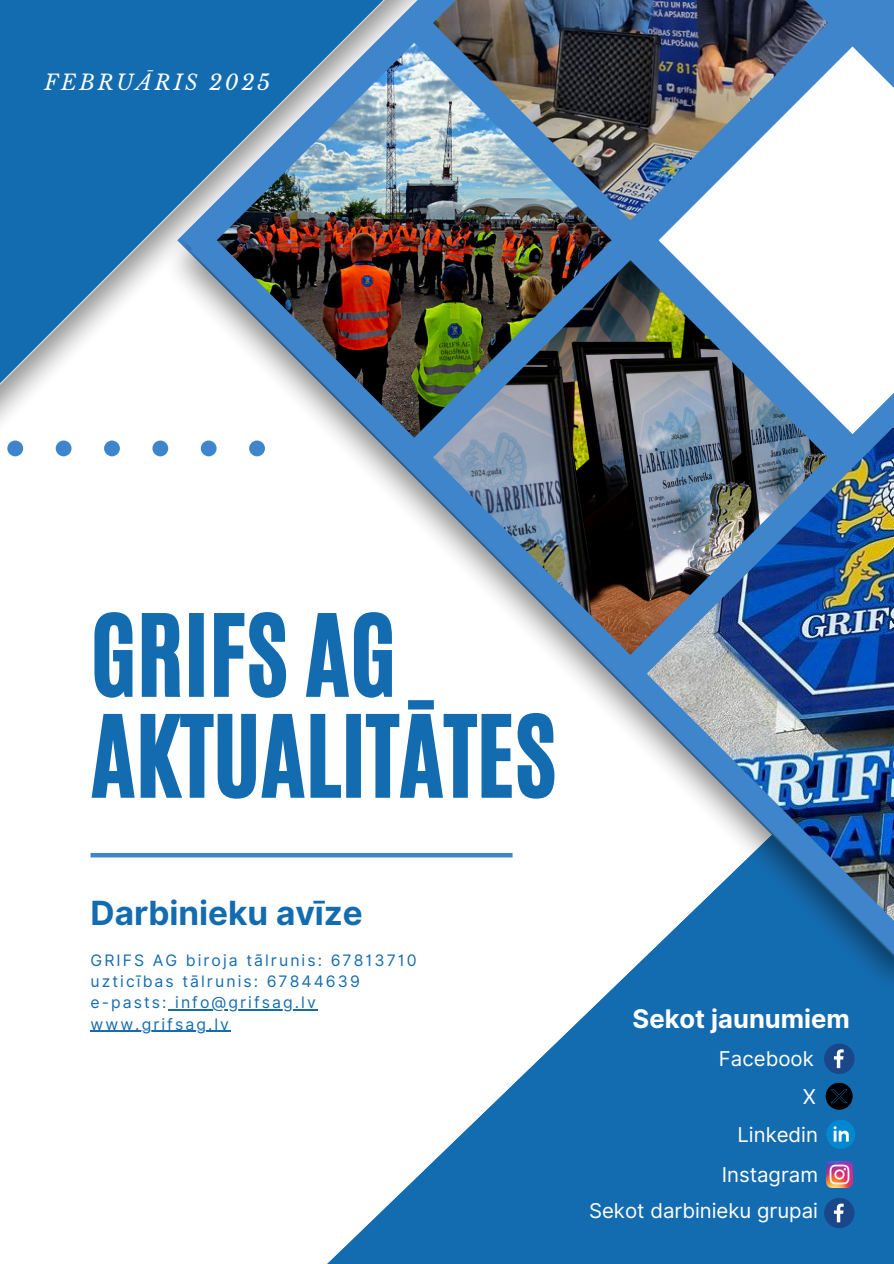
<style>
.page{position:relative;width:894px;height:1264px;background:#fff}
.page>*{position:absolute;margin:0;border:0;box-sizing:border-box;transform-origin:0 0}
.t1{font:94.8px "CA Generated";color:#146cb0}
.t2{font:700 33.3px "Inter";color:#146cb0}
.t3{font:700 25.65px "Inter";color:#fff}
.t4{font:italic 21px "Libre Baskerville";letter-spacing:.13em;color:#fff}
.t5{font:20.4px "Inter";color:#fff}
.t6{font:15.75px/21.3px "Inter";letter-spacing:.13em;color:#146cb0}
</style>
<div class="page">
<svg style="left:328px;top:1068px;width:565px;height:195px;fill:#146cb0"></svg>
<svg style="left:530px;top:0;width:363px;height:1068px;background:#2b77b5"></svg>
<img style="left:446px;top:0;width:381px;height:220px">
<img style="left:658px;top:46px;width:235px;height:186px">
<img style="left:145px;top:232px;width:748px;height:782px">
<img style="left:0;top:0;width:446px;height:434px">
<hr style="left:90px;top:853px;width:422px;height:4px;background:#3e85cc">
<svg style="left:7px;top:440px;width:258px;height:16px"></svg>
<svg style="left:823px;top:1043px;width:31px;height:30px"></svg>
<svg style="left:825px;top:1082px;width:27px;height:27px"></svg>
<svg style="left:826px;top:1119px;width:29px;height:29px"></svg>
<img style="left:826px;top:1161px;width:26px;height:26px">
<svg style="left:823px;top:1197px;width:31px;height:31px"></svg>
<hr style="left:169px;top:1009px;width:149px;height:1px;background:#146cb0">
<hr style="left:90px;top:1030px;width:141px;height:2px;background:#146cb0">
<p class="t4" style="left:45px;top:70px;width:227px">FEBRUĀRIS 2025</p>
<p class="t1" style="left:90px;top:587px;width:307px">GRIFS AG</p>
<h5 class="t1" style="left:90px;top:688px;width:467px">AKTUALITĀTES</h5>
<p class="t2" style="left:90px;top:892px;width:274px">Darbinieku avīze</p>
<p class="t6" style="left:90px;top:949px;width:327px">GRIFS AG biroja tālrunis: 67813710 uzticības tālrunis: 67844639</p>
<p class="t6" style="left:90px;top:992px;width:78px">e-pasts:</p>
<p class="t6" style="left:175px;top:992px;width:142px">info@grifsag.lv</p>
<h3 class="t6" style="left:90px;top:1013px;width:140px">www.grifsag.lv</h3>
<p class="t3" style="left:632px;top:1002px;width:219px">Sekot jaunumiem</p>
<h5 class="t5" style="left:718px;top:1045px;width:96px">Facebook</h5>
<h5 class="t5" style="left:802px;top:1084px;width:15px">X</h5>
<h5 class="t5" style="left:737px;top:1121px;width:82px">Linkedin</h5>
<p class="t5" style="left:721px;top:1162px;width:98px">Instagram</p>
<p class="t5" style="left:589px;top:1198px;width:230px">Sekot darbinieku grupai</p>
</div>
